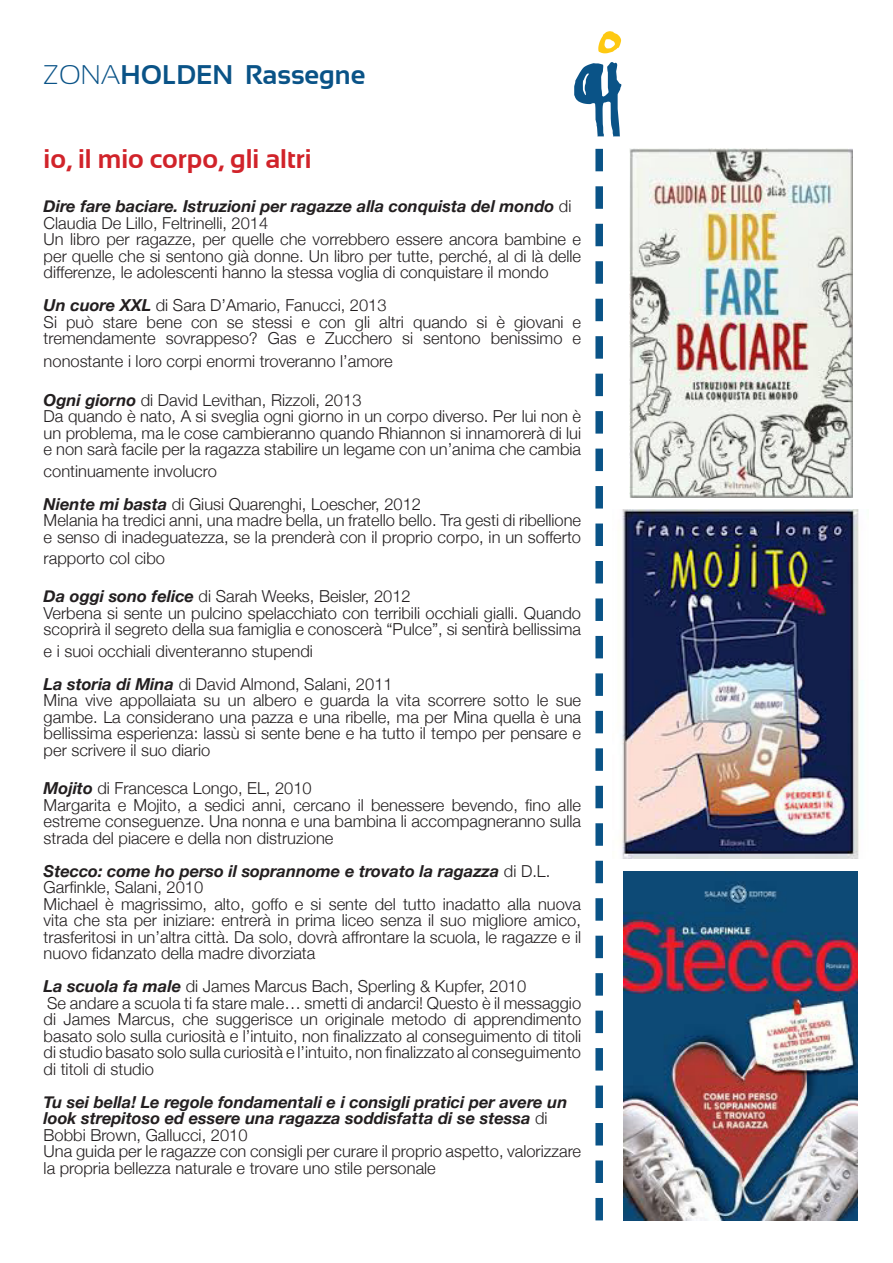
<style>
.page{position:relative;width:893px;height:1263px;background:#fff}
.page>*{position:absolute;margin:0;border:0;box-sizing:border-box;transform-origin:0 0}
.t1{font:700 27px "Sansation";color:#d1232a}
.t2{font:700 27px "Sansation";color:#0a5387}
.t3{font:300 16.5px/16.5px "Helvetica Neue";color:#231f20;text-align:justify}
.t4{font:italic 700 16.5px/16.5px "Helvetica Neue";color:#231f20}
.s1{font-weight:300}
.s2{font-weight:300;font-style:normal}
.s3{font-weight:700;font-style:italic}
</style>
<div class="page">
<img style="left:629px;top:149px;width:223px;height:348px">
<svg style="left:595px;top:149px;width:8px;height:1071px"></svg>
<svg style="left:574px;top:62px;width:47px;height:74px"></svg>
<svg style="left:598px;top:31px;width:23px;height:22px"></svg>
<img style="left:621px;top:510px;width:238px;height:349px">
<img style="left:624px;top:872px;width:234px;height:348px">
<p class="t2" style="left:43px;top:59px;width:325px"><span class="s1">ZONA</span>HOLDEN Rassegne</p>
<p class="t1" style="left:44px;top:144px;width:269px">io, il mio corpo, gli altri</p>
<p class="t4" style="left:44px;top:198px;width:529px">Dire fare baciare. Istruzioni per ragazze alla conquista del mondo <span class="s2">di<br>Claudia De Lillo, Feltrinelli, 2014</span></p>
<p class="t3" style="left:44px;top:230px;width:539px">Un libro per ragazze, per quelle che vorrebbero essere ancora bambine e per quelle che si sentono già donne. Un libro per tutte, perché, al di là delle differenze, le adolescenti hanno la stessa voglia di conquistare il mondo</p>
<p class="t3" style="left:44px;top:296px;width:344px"><span class="s3">Un cuore XXL</span> di Sara D’Amario, Fanucci, 2013</p>
<p class="t3" style="left:44px;top:312px;width:539px">Si può stare bene con se stessi e con gli altri quando si è giovani e tremendamente sovrappeso? Gas e Zucchero si sentono benissimo e</p>
<p class="t3" style="left:44px;top:351px;width:351px">nonostante i loro corpi enormi troveranno l’amore</p>
<p class="t3" style="left:44px;top:390px;width:319px"><span class="s3">Ogni giorno</span> di David Levithan, Rizzoli, 2013</p>
<p class="t3" style="left:44px;top:407px;width:539px">Da quando è nato, A si sveglia ogni giorno in un corpo diverso. Per lui non è un problema, ma le cose cambieranno quando Rhiannon si innamorerà di lui e non sarà facile per la ragazza stabilire un legame con un’anima che cambia</p>
<p class="t3" style="left:44px;top:462px;width:175px">continuamente involucro</p>
<p class="t3" style="left:44px;top:495px;width:379px"><span class="s3">Niente mi basta</span> di Giusi Quarenghi, Loescher, 2012</p>
<p class="t3" style="left:44px;top:511px;width:539px">Melania ha tredici anni, una madre bella, un fratello bello. Tra gesti di ribellione e senso di inadeguatezza, se la prenderà con il proprio corpo, in un sofferto</p>
<p class="t3" style="left:44px;top:549px;width:123px">rapporto col cibo</p>
<p class="t3" style="left:44px;top:587px;width:369px"><span class="s3">Da oggi sono felice</span> di Sarah Weeks, Beisler, 2012</p>
<p class="t3" style="left:44px;top:604px;width:539px">Verbena si sente un pulcino spelacchiato con terribili occhiali gialli. Quando scoprirà il segreto della sua famiglia e conoscerà “Pulce”, si sentirà bellissima</p>
<p class="t3" style="left:44px;top:642px;width:271px">e i suoi occhiali diventeranno stupendi</p>
<p class="t3" style="left:44px;top:675px;width:351px"><span class="s3">La storia di Mina</span> di David Almond, Salani, 2011</p>
<p class="t3" style="left:44px;top:691px;width:539px">Mina vive appollaiata su un albero e guarda la vita scorrere sotto le sue gambe. La considerano una pazza e una ribelle, ma per Mina quella è una bellissima esperienza: lassù si sente bene e ha tutto il tempo per pensare e per scrivere il suo diario</p>
<p class="t3" style="left:44px;top:779px;width:270px"><span class="s3">Mojito</span> di Francesca Longo, EL, 2010</p>
<p class="t3" style="left:44px;top:795px;width:539px">Margarita e Mojito, a sedici anni, cercano il benessere bevendo, fino alle estreme conseguenze. Una nonna e una bambina li accompagneranno sulla strada del piacere e della non distruzione</p>
<p class="t4" style="left:44px;top:863px;width:508px">Stecco: come ho perso il soprannome e trovato la ragazza <span class="s2">di D.L.<br>Garfinkle, Salani, 2010</span></p>
<p class="t3" style="left:44px;top:894px;width:539px">Michael è magrissimo, alto, goffo e si sente del tutto inadatto alla nuova vita che sta per iniziare: entrerà in prima liceo senza il suo migliore amico, trasferitosi in un’altra città. Da solo, dovrà affrontare la scuola, le ragazze e il nuovo fidanzato della madre divorziata</p>
<p class="t3" style="left:44px;top:977px;width:484px"><span class="s3">La scuola fa male</span> di James Marcus Bach, Sperling &amp; Kupfer, 2010</p>
<p class="t3" style="left:44px;top:993px;width:539px">Se andare a scuola ti fa stare male… smetti di andarci! Questo è il messaggio di James Marcus, che suggerisce un originale metodo di apprendimento basato solo sulla curiosità e l’intuito, non finalizzato al conseguimento di titoli di studio basato solo sulla curiosità e l’intuito, non finalizzato al conseguimento di titoli di studio</p>
<p class="t4" style="left:44px;top:1094px;width:525px">Tu sei bella! Le regole fondamentali e i consigli pratici per avere un look strepitoso ed essere una ragazza soddisfatta di se stessa <span class="s2">di<br>Bobbi Brown, Gallucci, 2010</span></p>
<p class="t3" style="left:44px;top:1142px;width:539px">Una guida per le ragazze con consigli per curare il proprio aspetto, valorizzare la propria bellezza naturale e trovare uno stile personale</p>
</div>
